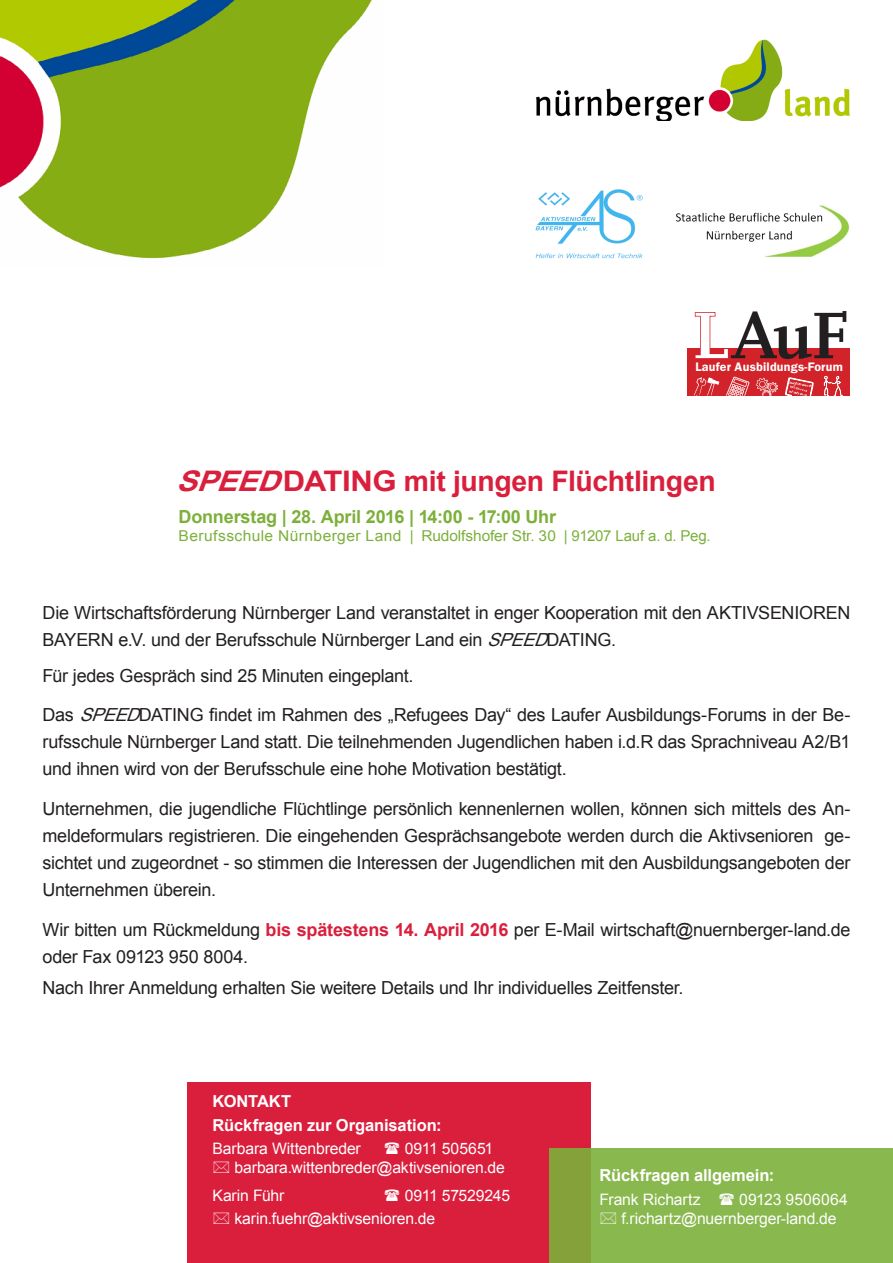
<style>
.page{position:relative;width:893px;height:1263px;background:#fff}
.page>*{position:absolute;margin:0;border:0;box-sizing:border-box;transform-origin:0 0}
.t1{font:700 28.35px "Arial";letter-spacing:-.015em;color:#da1f3d;scale:1.1 1}
.t2{font:18px/27px "Arial";letter-spacing:-.015em;color:#231f20}
.t3{font:700 18px "Arial";letter-spacing:-.01em;color:#7cb03a}
.t4{font:700 16.5px "Arial";letter-spacing:-.005em;color:#fff}
.t5{font:15.75px/18.9px "Arial";letter-spacing:-.01em;color:#fff}
.t6{font:15px "Arial";letter-spacing:.015em;color:#7cb03a;scale:1.04 1}
.t7{font:600 12.45px "Franklin Gothic LT";letter-spacing:.02em;color:#fff}
.s1{font-style:italic}
.s2{font-weight:700;color:#da1f3d}
</style>
<div class="page">
<img style="left:536px;top:40px;width:314px;height:80px">
<img style="left:0;top:0;width:372px;height:259px">
<img style="left:535px;top:189px;width:108px;height:70px">
<img style="left:676px;top:205px;width:174px;height:52px">
<div style="left:687px;top:348px;width:163px;height:47px;background:#d2232a"></div>
<svg style="left:695px;top:311px;width:151px;height:48px"></svg>
<svg style="left:824px;top:376px;width:19px;height:20px"></svg>
<svg style="left:785px;top:378px;width:28px;height:18px"></svg>
<svg style="left:756px;top:378px;width:22px;height:18px"></svg>
<svg style="left:726px;top:377px;width:23px;height:19px"></svg>
<svg style="left:694px;top:377px;width:25px;height:19px"></svg>
<div style="left:187px;top:1082px;width:404px;height:181px;background:#da1f3d"></div>
<svg style="left:549px;top:1148px;width:344px;height:115px;background:#88b54b"></svg>
<svg style="left:705px;top:1193px;width:29px;height:12px"></svg>
<svg style="left:601px;top:1212px;width:15px;height:11px"></svg>
<p class="t7" style="left:695px;top:359px;width:149px">Laufer Ausbildungs-Forum</p>
<p class="t1" style="left:176px;top:462px;width:492px"><span class="s1">SPEED</span>DATING mit jungen Flüchtlingen</p>
<p class="t3" style="left:179px;top:504px;width:379px">Donnerstag | 28. April 2016 | 14:00 - 17:00 Uhr</p>
<p class="t6" style="left:179px;top:526px;width:513px">Berufsschule Nürnberger Land | Rudolfshofer Str. 30 | 91207 Lauf a. d. Peg.</p>
<p class="t2" style="left:43px;top:599px;width:809px">Die Wirtschaftsförderung Nürnberger Land veranstaltet in enger Kooperation mit den AKTIVSENIOREN<br>BAYERN e.V. und der Berufsschule Nürnberger Land ein <span class="s1">SPEED</span>DATING.</p>
<p class="t2" style="left:43px;top:662px;width:373px">Für jedes Gespräch sind 25 Minuten eingeplant.</p>
<p class="t2" style="left:43px;top:702px;width:809px;text-align:justify">Das <span class="s1">SPEED</span>DATING findet im Rahmen des „Refugees Day“ des Laufer Ausbildungs-Forums in der Be&shy;rufsschule Nürnberger Land statt. Die teilnehmenden Jugendlichen haben i.d.R das Sprachniveau A2/B1 und ihnen wird von der Berufsschule eine hohe Motivation bestätigt.</p>
<p class="t2" style="left:43px;top:795px;width:809px;text-align:justify">Unternehmen, die jugendliche Flüchtlinge persönlich kennenlernen wollen, können sich mittels des An&shy;meldeformulars registrieren. Die eingehenden Gesprächsangebote werden durch die Aktivsenioren ge&shy;sichtet und zugeordnet - so stimmen die Interessen der Jugendlichen mit den Ausbildungsangeboten der Unternehmen überein.</p>
<p class="t2" style="left:43px;top:916px;width:809px">Wir bitten um Rückmeldung <span class="s2">bis spätestens 14. April 2016</span> per E-Mail wirtschaft@nuernberger-land.de oder Fax 09123 950 8004.</p>
<p class="t2" style="left:43px;top:974px;width:642px">Nach Ihrer Anmeldung erhalten Sie weitere Details und Ihr individuelles Zeitfenster.</p>
<p class="t4" style="left:213px;top:1090px;width:80px">KONTAKT</p>
<p class="t4" style="left:213px;top:1114px;width:231px">Rückfragen zur Organisation:</p>
<p class="t5" style="left:213px;top:1139px;width:150px">Barbara Wittenbreder</p>
<p class="t5" style="left:405px;top:1139px;width:90px">0911 505651</p>
<p class="t5" style="left:234px;top:1158px;width:272px">barbara.wittenbreder@aktivsenioren.de</p>
<p class="t5" style="left:213px;top:1186px;width:73px">Karin Führ</p>
<p class="t5" style="left:405px;top:1186px;width:107px">0911 57529245</p>
<p class="t5" style="left:234px;top:1209px;width:202px">karin.fuehr@aktivsenioren.de</p>
<p class="t4" style="left:600px;top:1165px;width:176px">Rückfragen allgemein:</p>
<p class="t5" style="left:600px;top:1190px;width:103px">Frank Richartz</p>
<p class="t5" style="left:621px;top:1190px;width:228px;text-indent:118px">09123 9506064 f.richartz@nuernberger-land.de</p>
</div>
